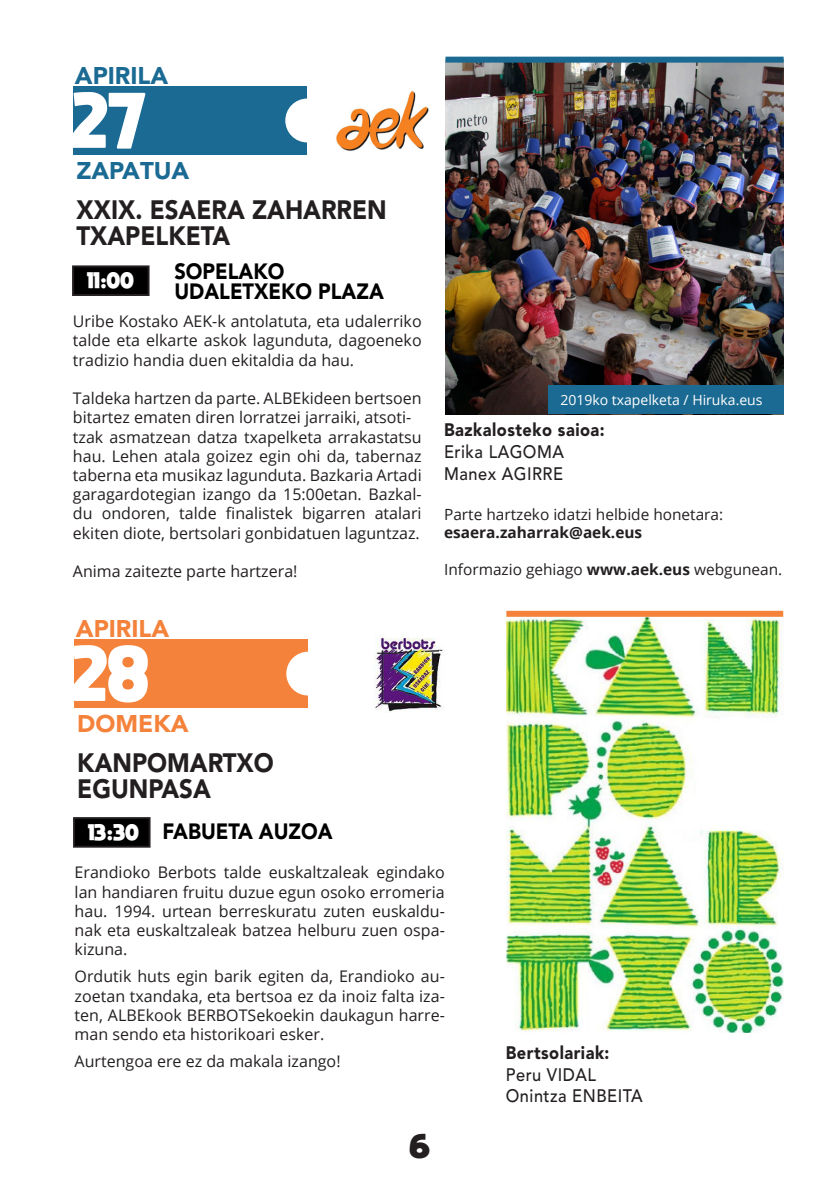
<style>
.page{position:relative;width:840px;height:1191px;background:#fff}
.page>*{position:absolute;margin:0;border:0;box-sizing:border-box;transform-origin:0 0}
.ZENBAKI{font:800 55px "moon get";color:#fff;scale:.91 1}
.IZENBURUA{font:900 26.4px/26px "Avenir";color:#231f20;scale:.91 1}
.HILABETEA{font:900 24px "Avenir";color:#1b6a93}
.HILABETEA-2{font:900 24px "Avenir";color:#f4823b}
.t1{font:800 24px "moon get";color:#231f20}
.LEKUA{font:900 22px "Avenir";color:#000;scale:.91 1}
.t2{font:500 18px "Avenir";letter-spacing:.03em;color:#231f20;scale:.91 1}
.t3{font:900 18px "Avenir";letter-spacing:.03em;color:#231f20;scale:.91 1}
.t4{font:16px/19.2px "Open Sans";color:#231f20;text-align:justify}
.ORDUA{font:800 16px "moon get";color:#fff}
.t5{font:15.4px "Open Sans";color:#231f20}
.t6{font:700 15.4px "Open Sans";color:#231f20}
.t7{font:14px "Open Sans";color:#fff}
.s1{font-weight:700}
</style>
<div class="page">
<img style="left:445px;top:63px;width:338px;height:351px">
<div style="left:73px;top:266px;width:75px;height:29px;background:#000"></div>
<div style="left:72px;top:265px;width:77px;height:31px;border:2px solid #231f20"></div>
<div style="left:73px;top:86px;width:234px;height:68px;background:#1b6a93"></div>
<div style="left:285px;top:99px;width:44px;height:43px;background:#fff;border-radius:50%"></div>
<div style="left:445px;top:57px;width:338px;height:6px;background:#1b6a93"></div>
<div style="left:548px;top:385px;width:235px;height:29px;background:#1b6a93"></div>
<img style="left:506px;top:617px;width:276px;height:415px">
<div style="left:74px;top:818px;width:75px;height:28px;background:#000"></div>
<div style="left:73px;top:817px;width:77px;height:30px;border:2px solid #231f20"></div>
<div style="left:74px;top:639px;width:234px;height:68px;background:#f4823b"></div>
<div style="left:286px;top:651px;width:44px;height:44px;background:#fff;border-radius:50%"></div>
<div style="left:506px;top:611px;width:276px;height:6px;background:#f4823b"></div>
<img style="left:374px;top:638px;width:69px;height:74px">
<img style="left:336px;top:90px;width:93px;height:61px">
<p class="HILABETEA" style="left:75px;top:58px;width:95px">APIRILA</p>
<p class="ZENBAKI" style="left:72px;top:86px;width:83px">27</p>
<p class="HILABETEA" style="left:76px;top:153px;width:114px">ZAPATUA</p>
<p class="IZENBURUA" style="left:76px;top:198px;width:342px">XXIX. ESAERA ZAHARREN<br>TXAPELKETA</p>
<p class="ORDUA" style="left:87px;top:270px;width:48px">11:00</p>
<p class="LEKUA" style="left:174px;top:255px;width:122px">SOPELAKO</p>
<p class="LEKUA" style="left:174px;top:275px;width:231px">UDALETXEKO PLAZA</p>
<p class="t4" style="left:73px;top:311px;width:350px">Uribe Kostako AEK-k antolatuta, eta udalerriko talde eta elkarte askok lagunduta, dagoeneko tradizio handia duen ekitaldia da hau.</p>
<p class="t4" style="left:73px;top:388px;width:350px">Taldeka hartzen da parte. ALBEkideen bertsoen bitartez ematen diren lorratzei jarraiki, atsoti-</p>
<p class="t4" style="left:73px;top:427px;width:350px">tzak asmatzean datza txapelketa arrakastatsu hau. Lehen atala goizez egin ohi da, tabernaz taberna eta musikaz lagunduta. Bazkaria Artadi garagardotegian izango da 15:00etan. Bazkal&shy;du ondoren, talde finalistek bigarren atalari ekiten diote, bertsolari gonbidatuen laguntzaz.</p>
<p class="t4" style="left:73px;top:561px;width:226px">Anima zaitezte parte hartzera!</p>
<p class="HILABETEA-2" style="left:76px;top:611px;width:95px">APIRILA</p>
<p class="ZENBAKI" style="left:72px;top:639px;width:87px">28</p>
<p class="HILABETEA-2" style="left:77px;top:706px;width:113px">DOMEKA</p>
<p class="IZENBURUA" style="left:77px;top:751px;width:217px">KANPOMARTXO</p>
<p class="IZENBURUA" style="left:77px;top:777px;width:148px">EGUNPASA</p>
<p class="ORDUA" style="left:88px;top:822px;width:52px">13:30</p>
<p class="LEKUA" style="left:162px;top:815px;width:188px">FABUETA AUZOA</p>
<p class="t7" style="left:560px;top:390px;width:204px">2019ko txapelketa / Hiruka.eus</p>
<p class="t3" style="left:444px;top:417px;width:178px">Bazkalosteko saioa:</p>
<p class="t2" style="left:444px;top:438px;width:133px">Erika LAGOMA</p>
<p class="t2" style="left:444px;top:460px;width:132px">Manex AGIRRE</p>
<p class="t5" style="left:444px;top:503px;width:280px">Parte hartzeko idatzi helbide honetara:</p>
<p class="t6" style="left:444px;top:522px;width:199px">esaera.zaharrak@aek.eus</p>
<p class="t5" style="left:444px;top:559px;width:339px">Informazio gehiago <span class="s1">www.aek.eus</span> webgunean.</p>
<p class="t4" style="left:75px;top:862px;width:371px">Erandioko Berbots talde euskaltzaleak egindako lan handiaren fruitu duzue egun osoko erromeria hau. 1994. urtean berreskuratu zuten euskaldu&shy;nak eta euskaltzaleak batzea helburu zuen ospa&shy;kizuna.</p>
<p class="t4" style="left:75px;top:966px;width:371px">Ordutik huts egin barik egiten da, Erandioko au&shy;zoetan txandaka, eta bertsoa ez da inoiz falta iza&shy;ten, ALBEkook BERBOTSekoekin daukagun harre&shy;man sendo eta historikoari esker.</p>
<p class="t4" style="left:75px;top:1051px;width:267px">Aurtengoa ere ez da makala izango!</p>
<h3 class="t1" style="left:409px;top:1131px;width:22px">6</h3>
<p class="t3" style="left:505px;top:1039px;width:115px">Bertsolariak:</p>
<p class="t2" style="left:505px;top:1061px;width:100px">Peru VIDAL</p>
<p class="t2" style="left:505px;top:1083px;width:152px">Onintza ENBEITA</p>
</div>
